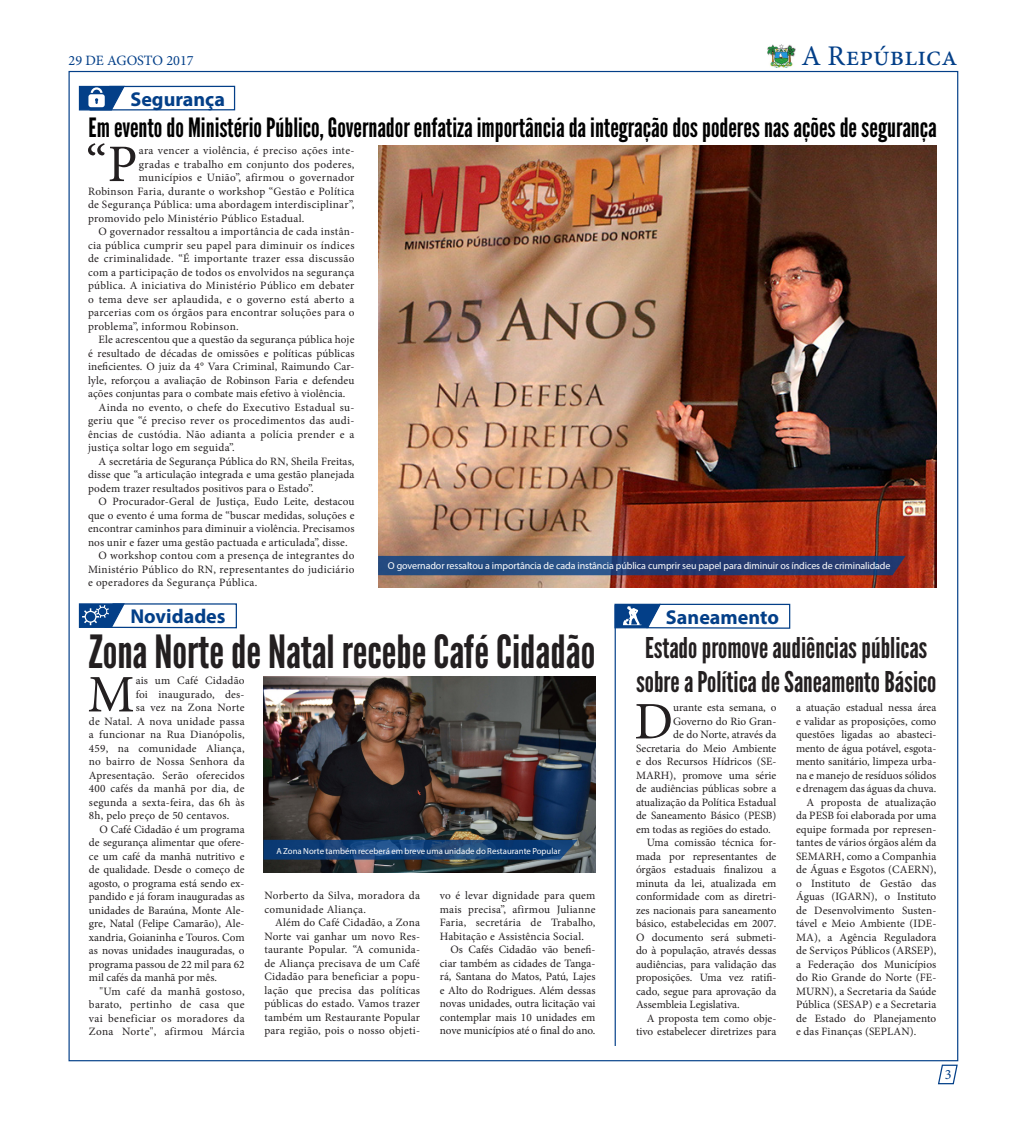
<style>
.page{position:relative;width:1028px;height:1134px;background:#fff}
.page>*{position:absolute;margin:0;border:0;box-sizing:border-box;transform-origin:0 0}
.Parágrafo_com_Capitu{font:52.75px "Minion Pro";color:#231f20}
.Título_menor_central{font:45.62px "League Gothic";color:#231f20}
.Título_menor_central-2{font:28.62px/34.2px "League Gothic";color:#231f20;text-align:center}
.t1{font:28.5px "Minion Pro";color:#033f88}
.Título_principal{font:26.5px "League Gothic";color:#000}
.t2{font:700 20.12px "Myriad Pro";color:#033f88}
.t3{font:14.25px "Minion Pro";color:#033f88}
.Parágrafo_básico_2{font:11.25px/13.5px "Minion Pro";letter-spacing:.01em;color:#231f20;text-align:justify}
.Parágrafo_com_Capitu-2{font:11.25px "Minion Pro";letter-spacing:.02em;color:#231f20}
.Parágrafo_com_Capitu-3{font:11.25px "Minion Pro";color:#231f20}
.Parágrafo_básico_2-2{font:11.25px/13.5px "Minion Pro";letter-spacing:.03em;color:#231f20}
.Parágrafo_com_Capitu-4{font:11.25px "Minion Pro";letter-spacing:-.005em;color:#231f20}
.t4{font:10px "Myriad Pro";letter-spacing:-.01em;color:#fff}
.t5{font:8.75px "Myriad Pro";color:#fff}
</style>
<div class="page">
<svg style="left:938px;top:1064px;width:20px;height:21px"></svg>
<img style="left:767px;top:44px;width:28px;height:23px">
<img style="left:378px;top:146px;width:558px;height:442px">
<hr style="left:614px;top:605px;width:2px;height:441px;background:#033f88">
<svg style="left:378px;top:556px;width:527px;height:19px;background:#264377"></svg>
<img style="left:263px;top:676px;width:332px;height:196px">
<svg style="left:263px;top:840px;width:315px;height:20px;background:#174378"></svg>
<svg style="left:614px;top:603px;width:177px;height:26px"></svg>
<svg style="left:78px;top:603px;width:159px;height:26px"></svg>
<svg style="left:78px;top:85px;width:158px;height:26px"></svg>
<h3 class="t1" style="left:801px;top:37px;width:157px">A República</h3>
<p class="t3" style="left:68px;top:50px;width:127px">29 DE AGOSTO 2017</p>
<p class="t2" style="left:130px;top:86px;width:96px">Segurança</p>
<p class="Título_principal" style="left:88px;top:112px;width:849px">Em evento do Ministério Público, Governador enfatiza importância da integração dos poderes nas ações de segurança</p>
<p class="Parágrafo_com_Capitu" style="left:86px;top:129px;width:53px">“P</p>
<p class="Parágrafo_com_Capitu-2" style="left:139px;top:143px;width:217px">ara vencer a violência, é preciso ações inte-</p>
<p class="Parágrafo_com_Capitu-2" style="left:139px;top:156px;width:217px">gradas e trabalho em conjunto dos poderes,</p>
<p class="Parágrafo_com_Capitu-2" style="left:139px;top:170px;width:217px">municípios e União”, afirmou o governador</p>
<p class="Parágrafo_com_Capitu-2" style="left:88px;top:183px;width:268px">Robinson Faria, durante o workshop “Gestão e Política</p>
<p class="Parágrafo_com_Capitu-2" style="left:88px;top:197px;width:268px">de Segurança Pública: uma abordagem interdisciplinar”,</p>
<p class="Parágrafo_com_Capitu-2" style="left:88px;top:210px;width:218px">promovido pelo Ministério Público Estadual.</p>
<p class="Parágrafo_básico_2" style="left:88px;top:225px;width:268px;text-indent:11px">O governador ressaltou a importância de cada instân&shy;cia pública cumprir seu papel para diminuir os índices de criminalidade. “É importante trazer essa discussão com a participação de todos os envolvidos na segurança pública. A iniciativa do Ministério Público em debater o tema deve ser aplaudida, e o governo está aberto a parcerias com os órgãos para encontrar soluções para o problema”, informou Robinson.</p>
<p class="Parágrafo_básico_2" style="left:88px;top:333px;width:268px;text-indent:11px">Ele acrescentou que a questão da segurança pública hoje é resultado de décadas de omissões e políticas públicas ineficientes. O juiz da 4° Vara Criminal, Raimundo Car&shy;lyle, reforçou a avaliação de Robinson Faria e defendeu ações conjuntas para o combate mais efetivo à violência.</p>
<p class="Parágrafo_básico_2" style="left:88px;top:400px;width:268px;text-indent:11px">Ainda no evento, o chefe do Executivo Estadual su&shy;geriu que “é preciso rever os procedimentos das audi&shy;ências de custódia. Não adianta a polícia prender e a justiça soltar logo em seguida”.</p>
<p class="Parágrafo_básico_2" style="left:88px;top:454px;width:268px;text-indent:11px">A secretária de Segurança Pública do RN, Sheila Freitas, disse que “a articulação integrada e uma gestão planejada podem trazer resultados positivos para o Estado”.</p>
<p class="Parágrafo_básico_2" style="left:88px;top:495px;width:268px;text-indent:11px">O Procurador-Geral de Justiça, Eudo Leite, destacou que o evento é uma forma de “buscar medidas, soluções e encontrar caminhos para diminuir a violência. Precisamos nos unir e fazer uma gestão pactuada e articulada”, disse.</p>
<p class="Parágrafo_básico_2" style="left:88px;top:549px;width:268px;text-indent:11px">O workshop contou com a presença de integrantes do Ministério Público do RN, representantes do judiciário e operadores da Segurança Pública.</p>
<p class="t4" style="left:388px;top:560px;width:504px">O governador ressaltou a importância de cada instância pública cumprir seu papel para diminuir os índices de criminalidade</p>
<p class="t2" style="left:130px;top:603px;width:97px">Novidades</p>
<p class="Título_menor_central" style="left:89px;top:624px;width:508px">Zona Norte de Natal recebe Café Cidadão</p>
<p class="Parágrafo_com_Capitu" style="left:88px;top:659px;width:49px">M</p>
<p class="Parágrafo_com_Capitu-2" style="left:136px;top:673px;width:110px">ais um Café Cidadão</p>
<p class="Parágrafo_com_Capitu-2" style="left:136px;top:687px;width:110px">foi inaugurado, des-</p>
<p class="Parágrafo_com_Capitu-2" style="left:136px;top:700px;width:110px">sa vez na Zona Norte</p>
<p class="Parágrafo_com_Capitu-2" style="left:89px;top:714px;width:157px">de Natal. A nova unidade passa</p>
<p class="Parágrafo_com_Capitu-2" style="left:89px;top:727px;width:157px">a funcionar na Rua Dianópolis,</p>
<p class="Parágrafo_com_Capitu-2" style="left:89px;top:741px;width:157px">459, na comunidade Aliança,</p>
<p class="Parágrafo_com_Capitu-2" style="left:89px;top:754px;width:157px">no bairro de Nossa Senhora da</p>
<p class="Parágrafo_com_Capitu-2" style="left:89px;top:768px;width:157px">Apresentação. Serão oferecidos</p>
<p class="Parágrafo_com_Capitu-2" style="left:89px;top:781px;width:157px">400 cafés da manhã por dia, de</p>
<p class="Parágrafo_com_Capitu-2" style="left:89px;top:795px;width:157px">segunda a sexta-feira, das 6h às</p>
<p class="Parágrafo_com_Capitu-2" style="left:89px;top:808px;width:142px">8h, pelo preço de 50 centavos.</p>
<p class="Parágrafo_básico_2" style="left:89px;top:823px;width:157px;text-indent:11px">O Café Cidadão é um programa de segurança alimentar que ofere&shy;ce um café da manhã nutritivo e de qualidade. Desde o começo de agosto, o programa está sendo ex&shy;pandido e já foram inauguradas as unidades de Baraúna, Monte Ale&shy;gre, Natal (Felipe Camarão), Ale&shy;xandria, Goianinha e Touros. Com as novas unidades inauguradas, o programa passou de 22 mil para 62 mil cafés da manhã por mês.</p>
<p class="Parágrafo_básico_2" style="left:89px;top:985px;width:157px;text-indent:11px">"Um café da manhã gostoso, barato, pertinho de casa que vai beneficiar os moradores da Zona Norte", afirmou Márcia</p>
<p class="t5" style="left:276px;top:846px;width:286px">A Zona Norte também receberá em breve uma unidade do Restaurante Popular</p>
<p class="Parágrafo_básico_2-2" style="left:264px;top:889px;width:157px">Norberto da Silva, moradora da comunidade Aliança.</p>
<p class="Parágrafo_básico_2" style="left:264px;top:916px;width:157px;text-indent:11px">Além do Café Cidadão, a Zona Norte vai ganhar um novo Res&shy;taurante Popular. “A comunida&shy;de Aliança precisava de um Café Cidadão para beneficiar a popu&shy;lação que precisa das políticas públicas do estado. Vamos trazer também um Restaurante Popular para região, pois o nosso objeti-</p>
<p class="Parágrafo_básico_2" style="left:440px;top:889px;width:157px">vo é levar dignidade para quem mais precisa”, afirmou Julianne Faria, secretária de Trabalho, Habitação e Assistência Social.</p>
<p class="Parágrafo_básico_2" style="left:440px;top:943px;width:157px;text-indent:11px">Os Cafés Cidadão vão benefi&shy;ciar também as cidades de Tanga&shy;rá, Santana do Matos, Patú, Lajes e Alto do Rodrigues. Além dessas novas unidades, outra licitação vai contemplar mais 10 unidades em nove municípios até o final do ano.</p>
<p class="t2" style="left:666px;top:604px;width:114px">Saneamento</p>
<p class="Título_menor_central-2" style="left:636px;top:631px;width:302px">Estado promove audiências públicas sobre a Política de Saneamento Básico</p>
<p class="Parágrafo_com_Capitu" style="left:634px;top:686px;width:40px">D</p>
<p class="Parágrafo_com_Capitu-4" style="left:673px;top:700px;width:105px">urante esta semana, o</p>
<p class="Parágrafo_com_Capitu-3" style="left:673px;top:714px;width:105px">Governo do Rio Gran-</p>
<p class="Parágrafo_com_Capitu-3" style="left:673px;top:727px;width:105px">de do Norte, através da</p>
<p class="Parágrafo_com_Capitu-3" style="left:636px;top:741px;width:142px">Secretaria do Meio Ambiente</p>
<p class="Parágrafo_com_Capitu-3" style="left:636px;top:754px;width:142px">e dos Recursos Hídricos (SE-</p>
<p class="Parágrafo_com_Capitu-3" style="left:636px;top:768px;width:142px">MARH), promove uma série</p>
<p class="Parágrafo_com_Capitu-3" style="left:636px;top:781px;width:142px">de audiências públicas sobre a</p>
<p class="Parágrafo_com_Capitu-3" style="left:636px;top:795px;width:142px">atualização da Política Estadual</p>
<p class="Parágrafo_com_Capitu-3" style="left:636px;top:808px;width:142px">de Saneamento Básico (PESB)</p>
<p class="Parágrafo_com_Capitu-3" style="left:636px;top:822px;width:136px">em todas as regiões do estado.</p>
<p class="Parágrafo_básico_2" style="left:636px;top:836px;width:142px;text-indent:11px">Uma comissão técnica for&shy;mada por representantes de órgãos estaduais finalizou a minuta da lei, atualizada em conformidade com as diretri&shy;zes nacionais para saneamento básico, estabelecidas em 2007.<br>O documento será submeti&shy;do à população, através dessas audiências, para validação das proposições. Uma vez ratifi&shy;cado, segue para aprovação da Assembleia Legislativa.</p>
<p class="Parágrafo_básico_2" style="left:636px;top:1012px;width:142px;text-align:right">A proposta tem como obje&shy;tivo estabelecer diretrizes para</p>
<p class="Parágrafo_básico_2" style="left:796px;top:701px;width:142px">a atuação estadual nessa área e validar as proposições, como questões ligadas ao abasteci&shy;mento de água potável, esgota&shy;mento sanitário, limpeza urba&shy;na e manejo de resíduos sólidos e drenagem das águas da chuva.</p>
<p class="Parágrafo_básico_2" style="left:796px;top:796px;width:142px;text-indent:11px">A proposta de atualização da PESB foi elaborada por uma equipe formada por represen&shy;tantes de vários órgãos além da SEMARH, como a Companhia de Águas e Esgotos (CAERN), o Instituto de Gestão das Águas (IGARN), o Instituto de Desenvolvimento Susten&shy;tável e Meio Ambiente (IDE-MA), a Agência Reguladora de Serviços Públicos (ARSEP), a Federação dos Municípios do Rio Grande do Norte (FE-MURN), a Secretaria da Saúde Pública (SESAP) e a Secretaria de Estado do Planejamento e das Finanças (SEPLAN).</p>
<p class="t3" style="left:944px;top:1064px;width:8px">3</p>
</div>
